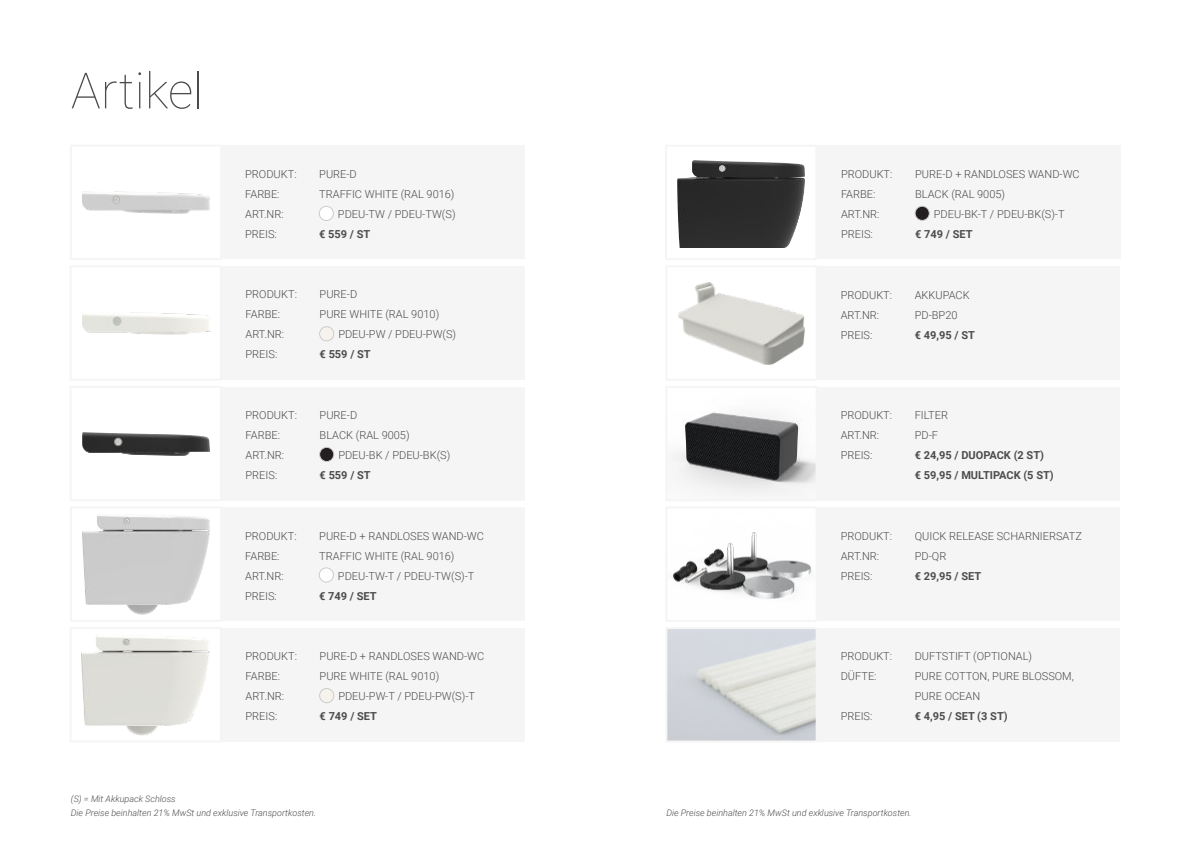
<style>
.page{position:relative;width:1191px;height:842px;background:#fff}
.page>*{position:absolute;margin:0;border:0;box-sizing:border-box;transform-origin:0 0}
.t1{font:100 50px "Roboto";color:#4c4b4d}
.t2{font:300 11px/20px "Roboto";color:#4c4b4d}
.t3{font:700 11px/20px "Roboto";color:#4c4b4d}
.t4{font:italic 300 9px "Roboto";color:#4c4b4d}
</style>
<div class="page">
<div style="left:221px;top:146px;width:303px;height:113px;background:#f5f5f5"></div>
<div style="left:319px;top:206px;width:15px;height:15px;background:#fff;border:1px solid #ccc;border-radius:50%"></div>
<div style="left:221px;top:266px;width:304px;height:114px;background:#f5f5f5"></div>
<div style="left:319px;top:326px;width:15px;height:15px;background:#f5f3ec;border:1px solid #ccc;border-radius:50%"></div>
<div style="left:221px;top:507px;width:303px;height:114px;background:#f5f5f5"></div>
<div style="left:319px;top:568px;width:15px;height:14px;background:#fff;border:1px solid #ccc;border-radius:50%"></div>
<div style="left:221px;top:628px;width:304px;height:113px;background:#f5f5f5"></div>
<div style="left:319px;top:688px;width:15px;height:15px;background:#f5f3ec;border:1px solid #ccc;border-radius:50%"></div>
<img style="left:678px;top:282px;width:126px;height:82px">
<div style="left:816px;top:266px;width:304px;height:114px;background:#f5f5f5"></div>
<img style="left:671px;top:411px;width:143px;height:85px">
<div style="left:816px;top:387px;width:304px;height:113px;background:#f5f5f5"></div>
<img style="left:672px;top:532px;width:140px;height:67px">
<div style="left:816px;top:507px;width:304px;height:114px;background:#f5f5f5"></div>
<img style="left:668px;top:630px;width:146px;height:109px">
<div style="left:665px;top:627px;width:152px;height:115px;border:2px solid #f5f5f5"></div>
<div style="left:816px;top:628px;width:304px;height:113px;background:#f5f5f5"></div>
<img style="left:82px;top:514px;width:128px;height:101px">
<img style="left:82px;top:191px;width:128px;height:23px">
<img style="left:83px;top:312px;width:127px;height:22px">
<div style="left:221px;top:387px;width:304px;height:113px;background:#f5f5f5"></div>
<div style="left:319px;top:447px;width:15px;height:15px;background:#231f20;border:1px solid #ccc;border-radius:50%"></div>
<img style="left:82px;top:634px;width:127px;height:101px">
<img style="left:677px;top:160px;width:128px;height:88px">
<div style="left:817px;top:146px;width:303px;height:113px;background:#f5f5f5"></div>
<div style="left:915px;top:206px;width:14px;height:15px;background:#231f20;border:1px solid #ccc;border-radius:50%"></div>
<img style="left:82px;top:432px;width:127px;height:23px">
<h1 class="t1" style="left:71px;top:71px;width:134px">Artikel</h1>
<p class="t4" style="left:71px;top:795px;width:106px">(S) = Mit Akkupack Schloss</p>
<p class="t2" style="left:245px;top:165px;width:53px">PRODUKT:<br>FARBE:<br>ART.NR:<br>PREIS:</p>
<p class="t2" style="left:319px;top:165px;width:39px">PURE-D</p>
<p class="t2" style="left:319px;top:185px;width:137px">TRAFFIC WHITE (RAL 9016)</p>
<p class="t2" style="left:338px;top:205px;width:119px">PDEU-TW / PDEU-TW(S)</p>
<p class="t3" style="left:319px;top:225px;width:53px">€ 559 / ST</p>
<p class="t2" style="left:245px;top:286px;width:53px">PRODUKT:<br>FARBE:<br>ART.NR:<br>PREIS:</p>
<p class="t2" style="left:320px;top:286px;width:39px">PURE-D</p>
<p class="t2" style="left:320px;top:306px;width:121px">PURE WHITE (RAL 9010)</p>
<p class="t2" style="left:338px;top:326px;width:119px">PDEU-PW / PDEU-PW(S)</p>
<p class="t3" style="left:320px;top:346px;width:53px">€ 559 / ST</p>
<p class="t2" style="left:245px;top:406px;width:53px">PRODUKT:<br>FARBE:<br>ART.NR:<br>PREIS:</p>
<p class="t2" style="left:320px;top:406px;width:39px">PURE-D</p>
<p class="t2" style="left:320px;top:426px;width:92px">BLACK (RAL 9005)</p>
<p class="t2" style="left:338px;top:446px;width:113px">PDEU-BK / PDEU-BK(S)</p>
<p class="t3" style="left:320px;top:466px;width:53px">€ 559 / ST</p>
<p class="t2" style="left:245px;top:527px;width:53px">PRODUKT:<br>FARBE:<br>ART.NR:<br>PREIS:</p>
<p class="t2" style="left:319px;top:527px;width:166px">PURE-D + RANDLOSES WAND-WC<br>TRAFFIC WHITE (RAL 9016)</p>
<p class="t2" style="left:338px;top:567px;width:138px">PDEU-TW-T / PDEU-TW(S)-T</p>
<p class="t3" style="left:319px;top:587px;width:59px">€ 749 / SET</p>
<p class="t2" style="left:245px;top:647px;width:53px">PRODUKT:<br>FARBE:<br>ART.NR:<br>PREIS:</p>
<p class="t2" style="left:320px;top:647px;width:166px">PURE-D + RANDLOSES WAND-WC<br>PURE WHITE (RAL 9010)</p>
<p class="t2" style="left:338px;top:687px;width:138px">PDEU-PW-T / PDEU-PW(S)-T</p>
<p class="t3" style="left:320px;top:707px;width:59px">€ 749 / SET</p>
<p class="t4" style="left:71px;top:809px;width:247px">Die Preise beinhalten 21% MwSt und exklusive Transportkosten.</p>
<p class="t2" style="left:841px;top:165px;width:53px">PRODUKT:<br>FARBE:<br>ART.NR:<br>PREIS:</p>
<p class="t2" style="left:915px;top:165px;width:166px">PURE-D + RANDLOSES WAND-WC<br>BLACK (RAL 9005)</p>
<p class="t2" style="left:933px;top:205px;width:132px">PDEU-BK-T / PDEU-BK(S)-T</p>
<p class="t3" style="left:915px;top:225px;width:59px">€ 749 / SET</p>
<p class="t2" style="left:840px;top:286px;width:53px">PRODUKT:<br>ART.NR:<br>PREIS:</p>
<p class="t2" style="left:914px;top:286px;width:56px">AKKUPACK<br>PD-BP20</p>
<p class="t3" style="left:914px;top:326px;width:62px">€ 49,95 / ST</p>
<p class="t2" style="left:840px;top:406px;width:53px">PRODUKT:<br>ART.NR:<br>PREIS:</p>
<p class="t2" style="left:914px;top:406px;width:35px">FILTER<br>PD-F</p>
<p class="t3" style="left:914px;top:446px;width:141px">€ 24,95 / DUOPACK (2 ST)<br>€ 59,95 / MULTIPACK (5 ST)</p>
<p class="t2" style="left:840px;top:527px;width:53px">PRODUKT:<br>ART.NR:<br>PREIS:</p>
<p class="t2" style="left:914px;top:527px;width:169px">QUICK RELEASE SCHARNIERSATZ<br>PD-QR</p>
<p class="t3" style="left:914px;top:567px;width:68px">€ 29,95 / SET</p>
<p class="t2" style="left:840px;top:648px;width:53px">PRODUKT:<br>DÜFTE:</p>
<p class="t2" style="left:840px;top:708px;width:33px">PREIS:</p>
<p class="t2" style="left:914px;top:648px;width:161px">DUFTSTIFT (OPTIONAL)<br>PURE COTTON, PURE BLOSSOM,<br>PURE OCEAN</p>
<p class="t3" style="left:914px;top:708px;width:94px">€ 4,95 / SET (3 ST)</p>
<p class="t4" style="left:666px;top:809px;width:247px">Die Preise beinhalten 21% MwSt und exklusive Transportkosten.</p>
</div>
